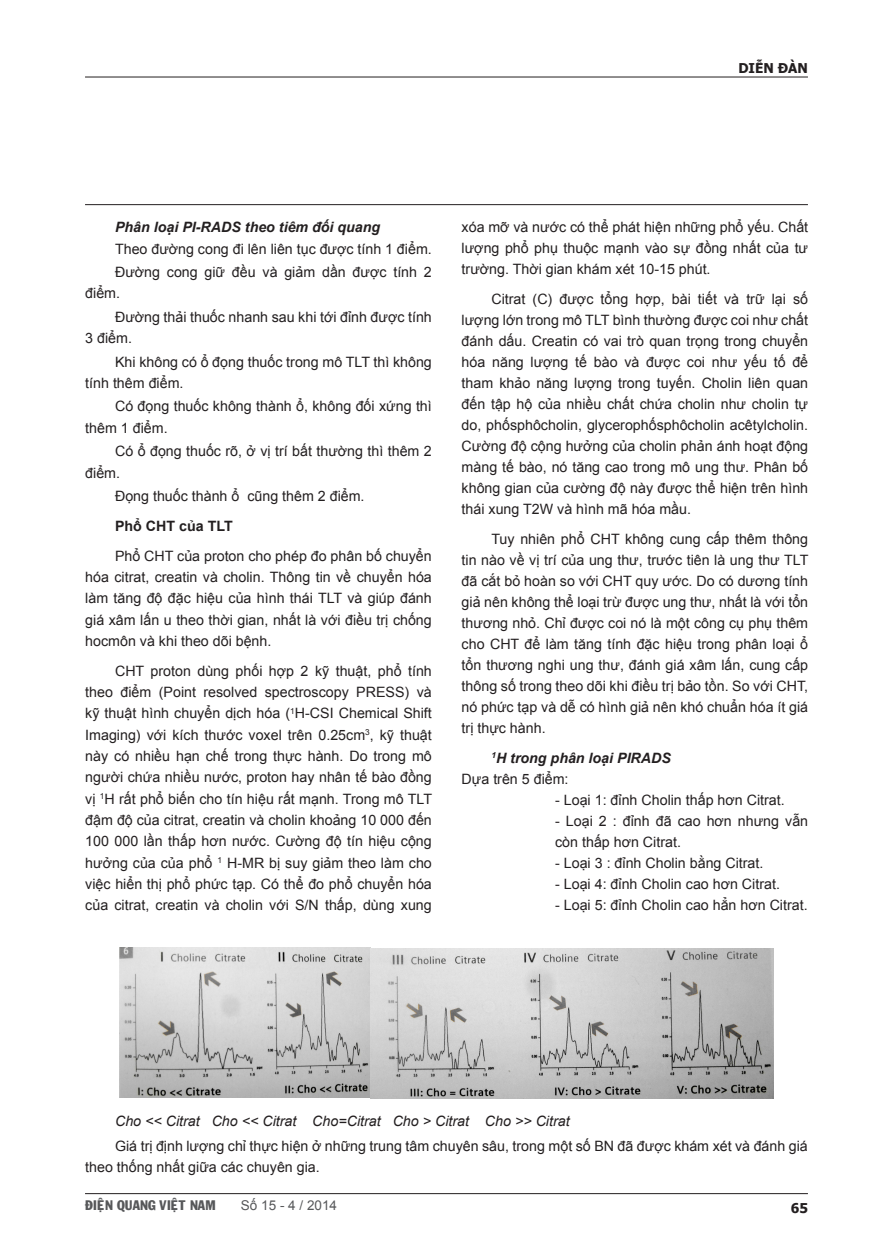
<style>
.page{position:relative;width:893px;height:1255px;background:#fff}
.page>*{position:absolute;margin:0;border:0;box-sizing:border-box;transform-origin:0 0}
.t1{font:14.25px/21px "Arial";color:#231f20}
.t2{font:italic 14.25px "Arial";color:#231f20}
.t3{font:italic 700 14.25px "Arial";color:#231f20}
.t4{font:700 14.25px "Arial";color:#231f20}
.t5{font:13.5px "VNI Franko";color:#57585a}
.t6{font:13.5px "Arial";color:#57585a}
.t7{font:700 13.5px "Tahoma";color:#231f20}
</style>
<div class="page">
<hr style="left:85px;top:1193px;width:723px;height:1px;background:#231f20">
<hr style="left:85px;top:77px;width:723px;height:1px;background:#231f20">
<hr style="left:85px;top:204px;width:723px;height:1px;background:#231f20">
<img style="left:120px;top:947px;width:653px;height:151px">
<p class="t7" style="left:738px;top:59px;width:71px">DIỄN ĐÀN</p>
<p class="t3" style="left:115px;top:217px;width:267px">Phân loại PI-RADS theo tiêm đối quang</p>
<p class="t1" style="left:115px;top:238px;width:318px">Theo đường cong đi lên liên tục được tính 1 điểm.</p>
<p class="t1" style="left:85px;top:261px;width:348px;text-indent:30px">Đường cong giữ đều và giảm dần được tính 2 điểm.</p>
<p class="t1" style="left:85px;top:306px;width:348px;text-indent:30px">Đường thải thuốc nhanh sau khi tới đỉnh được tính<br>3 điểm.</p>
<p class="t1" style="left:85px;top:351px;width:348px;text-indent:30px">Khi không có ổ đọng thuốc trong mô TLT thì không tính thêm điểm.</p>
<p class="t1" style="left:85px;top:395px;width:348px;text-indent:30px">Có đọng thuốc không thành ổ, không đối xứng thì thêm 1 điểm.</p>
<p class="t1" style="left:85px;top:440px;width:348px;text-indent:30px">Có ổ đọng thuốc rõ, ở vị trí bất thường thì thêm 2 điểm.</p>
<p class="t1" style="left:115px;top:485px;width:251px">Đọng thuốc thành ổ cũng thêm 2 điểm.</p>
<p class="t4" style="left:115px;top:516px;width:119px">Phổ CHT của TLT</p>
<p class="t1" style="left:85px;top:545px;width:348px;text-align:justify;text-indent:30px">Phổ CHT của proton cho phép đo phân bố chuyển hóa citrat, creatin và cholin. Thông tin về chuyển hóa làm tăng độ đặc hiệu của hình thái TLT và giúp đánh giá xâm lấn u theo thời gian, nhất là với điều trị chống hocmôn và khi theo dõi bệnh.</p>
<p class="t1" style="left:85px;top:660px;width:348px;text-align:justify;text-indent:30px">CHT proton dùng phối hợp 2 kỹ thuật, phổ tính theo điểm (Point resolved spectroscopy PRESS) và kỹ thuật hình chuyển dịch hóa (<sup>1</sup>H-CSI Chemical Shift Imaging) với kích thước voxel trên 0.25cm<sup>3</sup>, kỹ thuật này có nhiều hạn chế trong thực hành. Do trong mô người chứa nhiều nước, proton hay nhân tế bào đồng vị <sup>1</sup>H rất phổ biến cho tín hiệu rất mạnh. Trong mô TLT đậm độ của citrat, creatin và cholin khoảng 10 000 đến 100 000 lần thấp hơn nước. Cường độ tín hiệu cộng hưởng của của phổ <sup>1</sup> H-MR bị suy giảm theo làm cho việc hiển thị phổ phức tạp. Có thể đo phổ chuyển hóa của citrat, creatin và cholin với S/N thấp, dùng xung</p>
<p class="t1" style="left:462px;top:217px;width:348px;text-align:justify">xóa mỡ và nước có thể phát hiện những phổ yếu. Chất lượng phổ phụ thuộc mạnh vào sự đồng nhất của tư trường. Thời gian khám xét 10-15 phút.</p>
<p class="t1" style="left:462px;top:288px;width:348px;text-align:justify;text-indent:30px">Citrat (C) được tổng hợp, bài tiết và trữ lại số lượng lớn trong mô TLT bình thường được coi như chất đánh dấu. Creatin có vai trò quan trọng trong chuyển hóa năng lượng tế bào và được coi như yếu tố để tham khảo năng lượng trong tuyến. Cholin liên quan đến tập hộ của nhiều chất chứa cholin như cholin tự do, phốsphôcholin, glycerophốsphôcholin acêtylcholin.<br>Cường độ cộng hưởng của cholin phản ánh hoạt động màng tế bào, nó tăng cao trong mô ung thư. Phân bố không gian của cường độ này được thể hiện trên hình thái xung T2W và hình mã hóa mầu.</p>
<p class="t1" style="left:462px;top:528px;width:348px;text-align:justify;text-indent:30px">Tuy nhiên phổ CHT không cung cấp thêm thông tin nào về vị trí của ung thư, trước tiên là ung thư TLT đã cắt bỏ hoàn so với CHT quy ước. Do có dương tính giả nên không thể loại trừ được ung thư, nhất là với tổn thương nhỏ. Chỉ được coi nó là một công cụ phụ thêm cho CHT để làm tăng tính đặc hiệu trong phân loại ổ tổn thương nghi ung thư, đánh giá xâm lấn, cung cấp thông số trong theo dõi khi điều trị bảo tồn. So với CHT, nó phức tạp và dễ có hình giả nên khó chuẩn hóa ít giá trị thực hành.</p>
<p class="t3" style="left:491px;top:748px;width:181px"><sup>1</sup>H trong phân loại PIRADS</p>
<p class="t1" style="left:462px;top:768px;width:108px">Dựa trên 5 điểm:</p>
<p class="t1" style="left:555px;top:789px;width:231px">- Loại 1: đỉnh Cholin thấp hơn Citrat.</p>
<p class="t1" style="left:555px;top:810px;width:254px">- Loại 2 : đỉnh đã cao hơn nhưng vẫn còn thấp hơn Citrat.</p>
<p class="t1" style="left:555px;top:852px;width:210px">- Loại 3 : đỉnh Cholin bằng Citrat.</p>
<p class="t1" style="left:555px;top:873px;width:226px">- Loại 4: đỉnh Cholin cao hơn Citrat.</p>
<p class="t1" style="left:555px;top:894px;width:254px">- Loại 5: đỉnh Cholin cao hẳn hơn Citrat.</p>
<p class="t2" style="left:115px;top:1110px;width:456px">Cho &lt;&lt; Citrat Cho &lt;&lt; Citrat Cho=Citrat Cho &gt; Citrat Cho &gt;&gt; Citrat</p>
<p class="t1" style="left:85px;top:1135px;width:723px;text-indent:30px">Giá trị định lượng chỉ thực hiện ở những trung tâm chuyên sâu, trong một số BN đã được khám xét và đánh giá theo thống nhất giữa các chuyên gia.</p>
<p class="t5" style="left:85px;top:1194px;width:132px">ÑIEÄN QUANG VIEÄT NAM</p>
<p class="t6" style="left:241px;top:1195px;width:98px">Số 15 - 4 / 2014</p>
<p class="t7" style="left:791px;top:1198px;width:19px">65</p>
</div>
